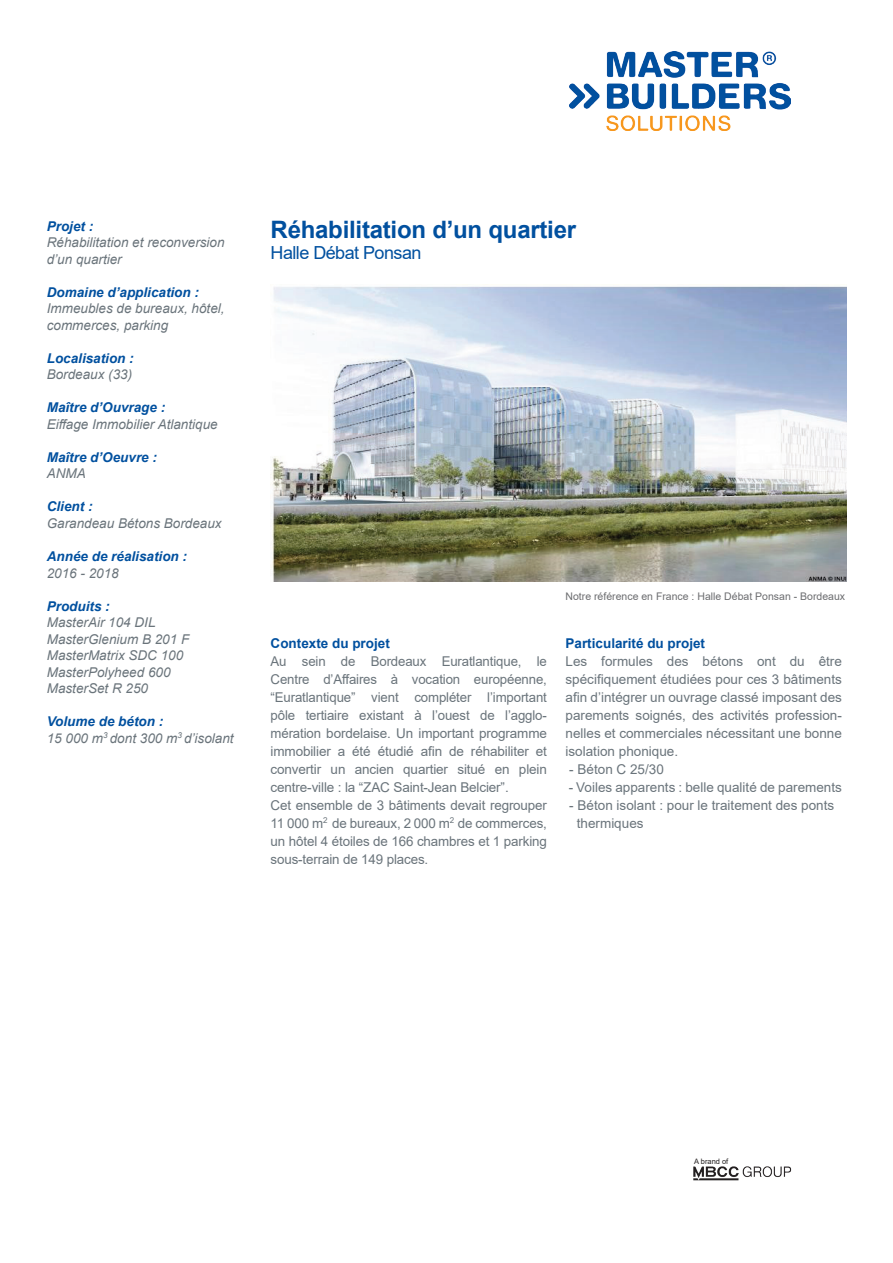
<style>
.page{position:relative;width:893px;height:1263px;background:#fff}
.page>*{position:absolute;margin:0;border:0;box-sizing:border-box;transform-origin:0 0}
.Title_Project{font:700 24px "Arial";letter-spacing:-.01em;color:#01509f}
.Title_Project-2{font:18px "Arial";letter-spacing:-.03em;color:#01509f}
.t1{font:13.5px/18px "Arial";color:#6a747b;text-align:justify}
.t2{font:italic 13.5px/16.5px "Arial";color:#6a747b}
.t3{font:italic 700 13.5px "Arial";color:#01509f}
.t4{font:700 13.5px "Arial";color:#01509f}
.t5{font:10.5px "Arial";color:#6c6d70}
.t6{font:7.5px "Arial";color:#231f20}
</style>
<div class="page">
<img style="left:271px;top:286px;width:575px;height:295px">
<img style="left:570px;top:51px;width:220px;height:80px">
<img style="left:693px;top:1166px;width:99px;height:15px">
<p class="t3" style="left:47px;top:217px;width:48px">Projet :</p>
<p class="t2" style="left:47px;top:235px;width:179px">Réhabilitation et reconversion d’un quartier</p>
<p class="t3" style="left:47px;top:283px;width:154px">Domaine d’application :</p>
<p class="t2" style="left:47px;top:301px;width:179px">Immeubles de bureaux, hôtel, commerces, parking</p>
<p class="t3" style="left:47px;top:349px;width:89px">Localisation :</p>
<p class="t2" style="left:47px;top:367px;width:87px">Bordeaux (33)</p>
<p class="t3" style="left:47px;top:399px;width:120px">Maître d’Ouvrage :</p>
<p class="t2" style="left:47px;top:416px;width:172px">Eiffage Immobilier Atlantique</p>
<p class="t3" style="left:47px;top:448px;width:112px">Maître d’Oeuvre :</p>
<p class="t2" style="left:47px;top:466px;width:41px">ANMA</p>
<p class="t3" style="left:47px;top:498px;width:47px">Client :</p>
<p class="t2" style="left:47px;top:515px;width:176px">Garandeau Bétons Bordeaux</p>
<p class="t3" style="left:47px;top:547px;width:142px">Année de réalisation :</p>
<p class="t2" style="left:47px;top:565px;width:74px">2016 - 2018</p>
<p class="t3" style="left:47px;top:597px;width:65px">Produits :</p>
<p class="t2" style="left:47px;top:614px;width:110px">MasterAir 104 DIL</p>
<p class="t2" style="left:47px;top:631px;width:144px">MasterGlenium B 201 F</p>
<p class="t2" style="left:47px;top:647px;width:138px">MasterMatrix SDC 100</p>
<p class="t2" style="left:47px;top:664px;width:125px">MasterPolyheed 600</p>
<p class="t2" style="left:47px;top:680px;width:103px">MasterSet R 250</p>
<p class="t3" style="left:47px;top:712px;width:118px">Volume de béton :</p>
<p class="t2" style="left:47px;top:730px;width:188px">15 000 m<sup>3</sup> dont 300 m<sup>3</sup> d’isolant</p>
<p class="Title_Project" style="left:271px;top:213px;width:307px">Réhabilitation d’un quartier</p>
<p class="Title_Project-2" style="left:271px;top:241px;width:152px">Halle Débat Ponsan</p>
<p class="t4" style="left:271px;top:633px;width:121px">Contexte du projet</p>
<p class="t1" style="left:271px;top:652px;width:278px">Au sein de Bordeaux Euratlantique, le Centre d’Affaires à vocation européenne, “Euratlantique” vient compléter l’important pôle tertiaire existant à l’ouest de l’agglo&shy;mération bordelaise. Un important programme immobilier a été étudié afin de réhabiliter et convertir un ancien quartier situé en plein centre-ville : la “ZAC Saint-Jean Belcier”.</p>
<p class="t1" style="left:271px;top:796px;width:278px">Cet ensemble de 3 bâtiments devait regrouper 11 000 m<sup>2</sup> de bureaux, 2 000 m<sup>2</sup> de commerces, un hôtel 4 étoiles de 166 chambres et 1 parking sous-terrain de 149 places.</p>
<p class="t5" style="left:566px;top:589px;width:281px">Notre référence en France : Halle Débat Ponsan - Bordeaux</p>
<p class="t4" style="left:566px;top:633px;width:141px">Particularité du projet</p>
<p class="t1" style="left:566px;top:652px;width:278px">Les formules des bétons ont du être spécifiquement étudiées pour ces 3 bâtiments afin d’intégrer un ouvrage classé imposant des parements soignés, des activités profession&shy;nelles et commerciales nécessitant une bonne isolation phonique.</p>
<p class="t1" style="left:569px;top:760px;width:96px">- Béton C 25/30</p>
<p class="t1" style="left:569px;top:778px;width:275px">- Voiles apparents : belle qualité de parements</p>
<p class="t1" style="left:577px;top:796px;width:259px;text-indent:-8px">- Béton isolant : pour le traitement des ponts thermiques</p>
<p class="t6" style="left:694px;top:1156px;width:36px">A brand of</p>
</div>
